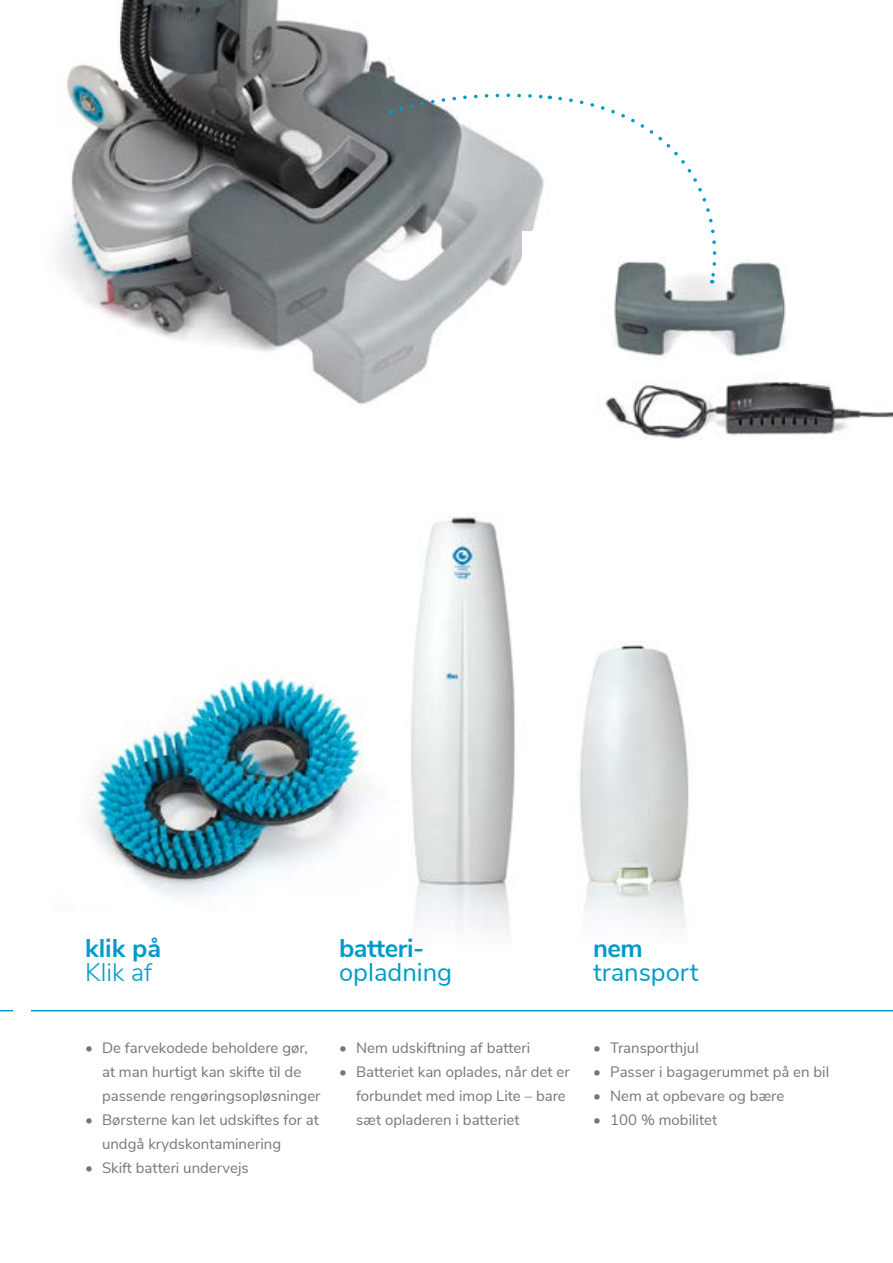
<style>
.page{position:relative;width:893px;height:1263px;background:#fff}
.page>*{position:absolute;margin:0;border:0;box-sizing:border-box;transform-origin:0 0}
.t1{font:25.5px "Nunito Sans";color:#009bc9}
.t2{font:700 25.5px "Nunito Sans";letter-spacing:-.02em;color:#009bc9}
.t3{font:300 25.5px "Nunito Sans";color:#009bc9}
.t4{font:15px/24px "Nunito Sans";color:#767675}
</style>
<div class="page">
<svg style="left:0;top:1010px;width:13px;height:1px"></svg>
<hr style="left:32px;top:1010px;width:861px;height:1px;background:#009bc9">
<img style="left:57px;top:0;width:496px;height:404px">
<img style="left:523px;top:232px;width:263px;height:129px">
<svg style="left:391px;top:91px;width:159px;height:23px"></svg>
<svg style="left:556px;top:96px;width:166px;height:187px"></svg>
<img style="left:624px;top:645px;width:65px;height:283px">
<img style="left:411px;top:516px;width:213px;height:418px">
<img style="left:87px;top:672px;width:279px;height:228px">
<img style="left:605px;top:382px;width:288px;height:57px">
<h1 class="t2" style="left:85px;top:929px;width:78px">klik på</h1>
<h1 class="t3" style="left:85px;top:954px;width:69px">Klik af</h1>
<h1 class="t2" style="left:339px;top:929px;width:87px">batteri-</h1>
<h1 class="t1" style="left:339px;top:953px;width:115px">opladning</h1>
<p class="t4" style="left:102px;top:1035px;width:220px;text-indent:-17px">• De farvekodede beholdere gør, at man hurtigt kan skifte til de passende rengøringsopløsninger</p>
<p class="t4" style="left:102px;top:1107px;width:218px;text-indent:-17px">• Børsterne kan let udskiftes for at undgå krydskontaminering</p>
<p class="t4" style="left:85px;top:1155px;width:165px">• Skift batteri undervejs</p>
<p class="t4" style="left:339px;top:1035px;width:193px">• Nem udskiftning af batteri</p>
<p class="t4" style="left:356px;top:1059px;width:215px;text-indent:-17px">• Batteriet kan oplades, når det er forbundet med imop Lite – bare sæt opladeren i batteriet</p>
<h1 class="t2" style="left:593px;top:929px;width:51px">nem</h1>
<h1 class="t1" style="left:593px;top:953px;width:107px">transport</h1>
<p class="t4" style="left:593px;top:1035px;width:107px">• Transporthjul</p>
<p class="t4" style="left:593px;top:1059px;width:238px">• Passer i bagagerummet på en bil</p>
<p class="t4" style="left:593px;top:1083px;width:193px">• Nem at opbevare og bære</p>
<p class="t4" style="left:593px;top:1107px;width:126px">• 100 % mobilitet</p>
</div>
